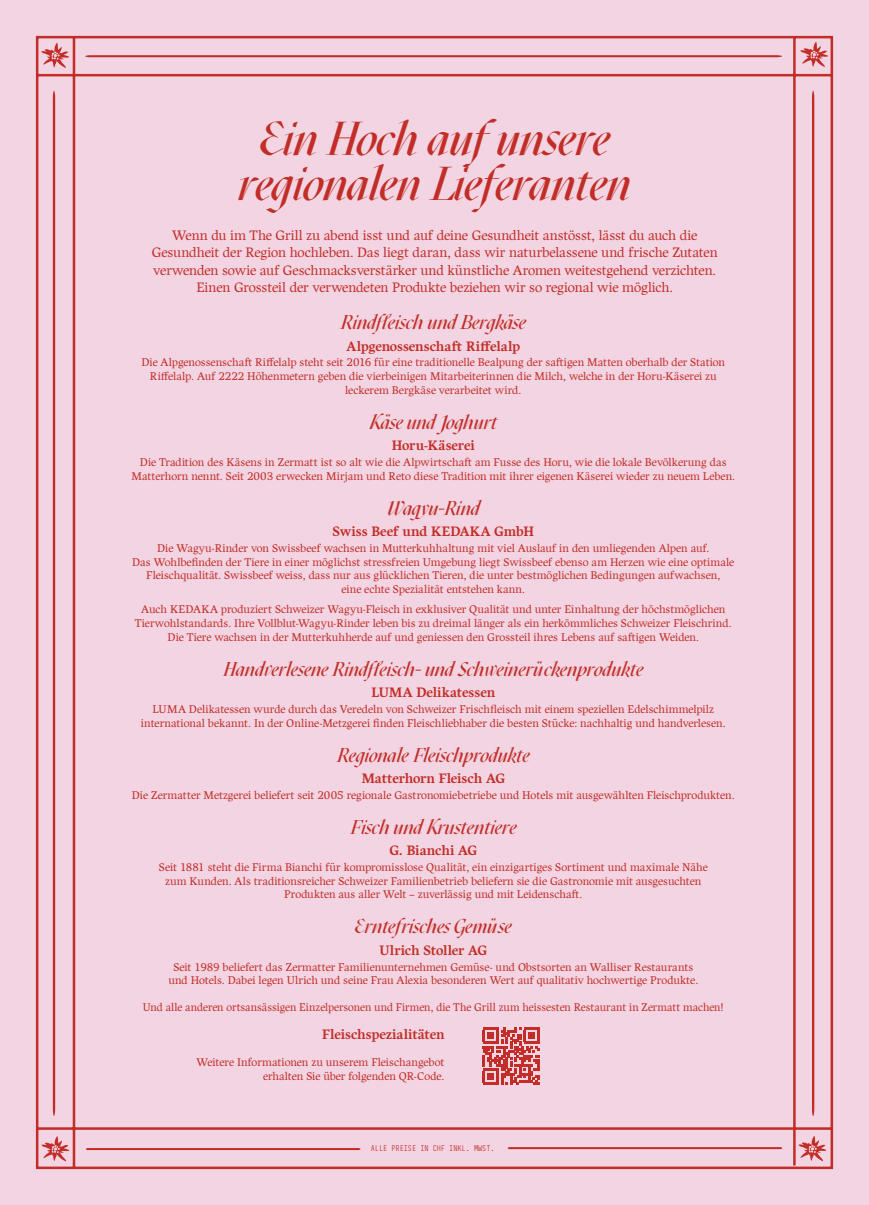
<style>
.page{position:relative;width:869px;height:1205px;background:#fff}
.page>*{position:absolute;margin:0;border:0;box-sizing:border-box;transform-origin:0 0}
.t1{font:47.5px/45px "MAZIUSREVIEW20.09 Extraitalic";letter-spacing:.015em;color:#c22e27;text-align:center}
.t2{font:20px "MAZIUSREVIEW20.09 Extraitalic";letter-spacing:.015em;color:#c22e27}
.t3{font:300 13.75px/17.5px "Harfang";letter-spacing:-.01em;color:#c22e27;text-align:center}
.t4{font:700 13.75px "Harfang";letter-spacing:-.005em;color:#c22e27}
.t5{font:300 11.25px/13.8px "Harfang";color:#c22e27;text-align:center}
.t6{font:300 7.5px "BC Sklonar";color:#c22e27}
</style>
<div class="page">
<div style="left:0;top:0;width:868px;height:1205px;background:linear-gradient(to right,#f2d4e3,#f2d4e3)"></div>
<div style="left:35px;top:35px;width:798px;height:1135px;background:#f2d4e3"></div>
<svg style="left:86px;top:1148px;width:274px;height:2px"></svg>
<svg style="left:507px;top:1147px;width:274px;height:2px"></svg>
<svg style="left:798px;top:1136px;width:28px;height:25px"></svg>
<svg style="left:41px;top:1136px;width:28px;height:25px"></svg>
<svg style="left:799px;top:42px;width:28px;height:25px"></svg>
<svg style="left:41px;top:43px;width:28px;height:25px"></svg>
<svg style="left:85px;top:55px;width:696px;height:2px"></svg>
<svg style="left:811px;top:91px;width:3px;height:1025px;background:#d16363"></svg>
<hr style="left:53px;top:91px;width:2px;height:1025px;background:#c22e27">
<svg style="left:482px;top:1028px;width:57px;height:56px;background:#d36b6c"></svg>
<div style="left:487px;top:1073px;width:7px;height:7px;background:#c22e27"></div>
<h1 class="t1" style="left:238px;top:118px;width:394px">Ein Hoch auf unsere regionalen Lieferanten</h1>
<p class="t3" style="left:152px;top:226px;width:567px">Wenn du im The Grill zu abend isst und auf deine Gesundheit anstösst, lässt du auch die Gesundheit der Region hochleben. Das liegt daran, dass wir naturbelassene und frische Zutaten verwenden sowie auf Geschmacksverstärker und künstliche Aromen weitestgehend verzichten.<br>Einen Grossteil der verwendeten Produkte beziehen wir so regional wie möglich.</p>
<h2 class="t2" style="left:340px;top:311px;width:186px">Rindfleisch und Bergkäse</h2>
<p class="t4" style="left:346px;top:337px;width:175px">Alpgenossenschaft Riffelalp</p>
<p class="t5" style="left:141px;top:356px;width:585px">Die Alpgenossenschaft Riffelalp steht seit 2016 für eine traditionelle Bealpung der saftigen Matten oberhalb der Station<br>Riffelalp. Auf 2222 Höhenmetern geben die vierbeinigen Mitarbeiterinnen die Milch, welche in der Horu-Käserei zu leckerem Bergkäse verarbeitet wird.</p>
<h2 class="t2" style="left:369px;top:410px;width:129px">Käse und Joghurt</h2>
<p class="t4" style="left:391px;top:437px;width:85px">Horu-Käserei</p>
<p class="t5" style="left:131px;top:455px;width:605px">Die Tradition des Käsens in Zermatt ist so alt wie die Alpwirtschaft am Fusse des Horu, wie die lokale Bevölkerung das<br>Matterhorn nennt. Seit 2003 erwecken Mirjam und Reto diese Tradition mit ihrer eigenen Käserei wieder zu neuem Leben.</p>
<h2 class="t2" style="left:386px;top:496px;width:94px">Wagyu-Rind</h2>
<p class="t4" style="left:332px;top:523px;width:203px">Swiss Beef und KEDAKA GmbH</p>
<p class="t5" style="left:132px;top:541px;width:603px">Die Wagyu-Rinder von Swissbeef wachsen in Mutterkuhhaltung mit viel Auslauf in den umliegenden Alpen auf.<br>Das Wohlbefinden der Tiere in einer möglichst stressfreien Umgebung liegt Swissbeef ebenso am Herzen wie eine optimale Fleischqualität. Swissbeef weiss, dass nur aus glücklichen Tieren, die unter bestmöglichen Bedingungen aufwachsen,<br>eine echte Spezialität entstehen kann.</p>
<p class="t5" style="left:135px;top:602px;width:598px">Auch KEDAKA produziert Schweizer Wagyu-Fleisch in exklusiver Qualität und unter Einhaltung der höchstmöglichen<br>Tierwohlstandards. Ihre Vollblut-Wagyu-Rinder leben bis zu dreimal länger als ein herkömmliches Schweizer Fleischrind.<br>Die Tiere wachsen in der Mutterkuhherde auf und geniessen den Grossteil ihres Lebens auf saftigen Weiden.</p>
<h2 class="t2" style="left:223px;top:657px;width:420px">Handverlesene Rindfleisch- und Schweinerückenprodukte</h2>
<p class="t4" style="left:371px;top:684px;width:125px">LUMA Delikatessen</p>
<p class="t5" style="left:141px;top:702px;width:586px">LUMA Delikatessen wurde durch das Veredeln von Schweizer Frischfleisch mit einem speziellen Edelschimmelpilz international bekannt. In der Online-Metzgerei finden Fleischliebhaber die besten Stücke: nachhaltig und handverlesen.</p>
<h2 class="t2" style="left:337px;top:743px;width:193px">Regionale Fleischprodukte</h2>
<p class="t4" style="left:361px;top:770px;width:145px">Matterhorn Fleisch AG</p>
<p class="t5" style="left:132px;top:788px;width:604px">Die Zermatter Metzgerei beliefert seit 2005 regionale Gastronomiebetriebe und Hotels mit ausgewählten Fleischprodukten.</p>
<h2 class="t2" style="left:350px;top:815px;width:167px">Fisch und Krustentiere</h2>
<p class="t4" style="left:389px;top:842px;width:89px">G. Bianchi AG</p>
<p class="t5" style="left:159px;top:860px;width:550px">Seit 1881 steht die Firma Bianchi für kompromisslose Qualität, ein einzigartiges Sortiment und maximale Nähe zum Kunden. Als traditionsreicher Schweizer Familienbetrieb beliefern sie die Gastronomie mit ausgesuchten<br>Produkten aus aller Welt – zuverlässig und mit Leidenschaft.</p>
<h2 class="t2" style="left:355px;top:915px;width:157px">Erntefrisches Gemüse</h2>
<p class="t4" style="left:379px;top:941px;width:109px">Ulrich Stoller AG</p>
<p class="t5" style="left:168px;top:960px;width:531px">Seit 1989 beliefert das Zermatter Familienunternehmen Gemüse- und Obstsorten an Walliser Restaurants und Hotels. Dabei legen Ulrich und seine Frau Alexia besonderen Wert auf qualitativ hochwertige Produkte.</p>
<p class="t5" style="left:143px;top:1000px;width:582px">Und alle anderen ortsansässigen Einzelpersonen und Firmen, die The Grill zum heissesten Restaurant in Zermatt machen!</p>
<p class="t4" style="left:322px;top:1025px;width:124px">Fleischspezialitäten</p>
<p class="t5" style="left:196px;top:1055px;width:249px;text-align:right">Weitere Informationen zu unserem Fleischangebot erhalten Sie über folgenden QR-Code.</p>
<p class="t6" style="left:370px;top:1143px;width:125px">ALLE PREISE IN CHF INKL. MWST.</p>
</div>
